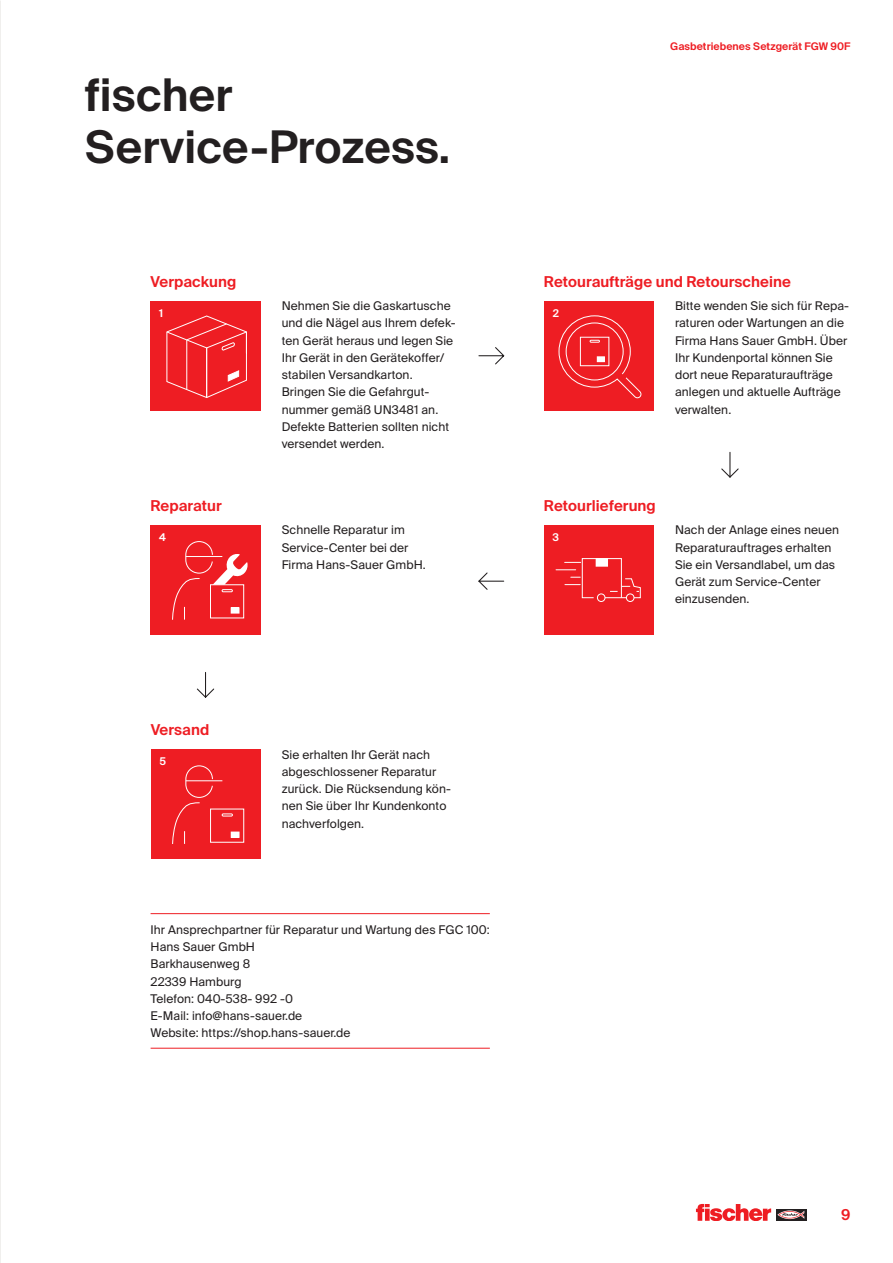
<style>
.page{position:relative;width:893px;height:1263px;background:#fff}
.page>*{position:absolute;margin:0;border:0;box-sizing:border-box;transform-origin:0 0}
.t1{font:600 45px/51.8px "fischerstrong";letter-spacing:.005em;color:#231f20}
.t2{font:600 15px "fischerstrong";letter-spacing:.005em;color:#ee1d23}
.t3{font:12px/17.2px "fischerstrong";letter-spacing:.005em;color:#231f20}
.t4{font:600 10.65px "fischerstrong";color:#fff}
.t5{font:600 10.5px "fischerstrong";letter-spacing:.005em;color:#ee1d23}
</style>
<div class="page">
<svg style="left:776px;top:1209px;width:30px;height:11px"></svg>
<svg style="left:777px;top:1210px;width:27px;height:9px"></svg>
<svg style="left:696px;top:1204px;width:75px;height:16px"></svg>
<div style="left:151px;top:301px;width:109px;height:110px;background:#ee1d23"></div>
<svg style="left:166px;top:315px;width:81px;height:83px"></svg>
<div style="left:544px;top:301px;width:110px;height:110px;background:#ee1d23"></div>
<svg style="left:558px;top:315px;width:84px;height:83px"></svg>
<div style="left:544px;top:525px;width:110px;height:110px;background:#ee1d23"></div>
<div style="left:626px;top:593px;width:8px;height:9px;border:1px solid #fff;border-radius:50%"></div>
<div style="left:597px;top:593px;width:8px;height:9px;border:1px solid #fff;border-radius:50%"></div>
<svg style="left:556px;top:558px;width:85px;height:40px"></svg>
<div style="left:151px;top:525px;width:109px;height:110px;background:#ee1d23"></div>
<svg style="left:172px;top:541px;width:76px;height:79px"></svg>
<div style="left:210px;top:584px;width:34px;height:34px;border:1px solid #fff"></div>
<div style="left:151px;top:749px;width:109px;height:110px;background:#ee1d23"></div>
<div style="left:231px;top:832px;width:8px;height:5px;background:#fff"></div>
<div style="left:231px;top:832px;width:8px;height:6px;border:1px solid #fff"></div>
<svg style="left:222px;top:813px;width:11px;height:3px"></svg>
<div style="left:210px;top:809px;width:34px;height:34px;border:1px solid #fff"></div>
<hr style="left:186px;top:780px;width:36px;height:1px;background:#fff">
<svg style="left:172px;top:765px;width:41px;height:79px"></svg>
<svg style="left:721px;top:452px;width:18px;height:26px"></svg>
<svg style="left:478px;top:347px;width:27px;height:18px"></svg>
<svg style="left:478px;top:572px;width:27px;height:18px"></svg>
<svg style="left:196px;top:672px;width:19px;height:26px"></svg>
<hr style="left:151px;top:913px;width:339px;height:1px;background:#ee1d23">
<hr style="left:151px;top:1048px;width:339px;height:1px;background:#ee1d23">
<h1 class="t1" style="left:85px;top:70px;width:367px">fischer<br>Service-Prozess.</h1>
<p class="t5" style="left:670px;top:41px;width:182px">Gasbetriebenes Setzgerät FGW 90F</p>
<p class="t2" style="left:151px;top:273px;width:87px">Verpackung</p>
<p class="t2" style="left:544px;top:273px;width:248px">Retouraufträge und Retourscheine</p>
<p class="t3" style="left:282px;top:297px;width:175px">Nehmen Sie die Gaskartusche und die Nägel aus Ihrem defek&shy;ten Gerät heraus und legen Sie<br>Ihr Gerät in den Gerätekoffer/ stabilen Versandkarton.<br>Bringen Sie die Gefahrgut&shy;nummer gemäß UN3481 an.<br>Defekte Batterien sollten nicht versendet werden.</p>
<p class="t3" style="left:675px;top:297px;width:175px">Bitte wenden Sie sich für Repa&shy;raturen oder Wartungen an die<br>Firma Hans Sauer GmbH. Über<br>Ihr Kundenportal können Sie dort neue Reparaturaufträge anlegen und aktuelle Aufträge verwalten.</p>
<p class="t4" style="left:159px;top:307px;width:5px">1</p>
<p class="t4" style="left:553px;top:307px;width:8px">2</p>
<p class="t2" style="left:151px;top:497px;width:73px">Reparatur</p>
<p class="t2" style="left:544px;top:497px;width:113px">Retourlieferung</p>
<p class="t3" style="left:282px;top:522px;width:146px">Schnelle Reparatur im<br>Service-Center bei der<br>Firma Hans-Sauer GmbH.</p>
<p class="t4" style="left:159px;top:531px;width:8px">4</p>
<p class="t4" style="left:553px;top:531px;width:8px">3</p>
<p class="t3" style="left:675px;top:522px;width:165px">Nach der Anlage eines neuen<br>Reparaturauftrages erhalten<br>Sie ein Versandlabel, um das<br>Gerät zum Service-Center einzusenden.</p>
<p class="t2" style="left:151px;top:721px;width:60px">Versand</p>
<p class="t4" style="left:159px;top:755px;width:8px">5</p>
<p class="t3" style="left:282px;top:746px;width:171px">Sie erhalten Ihr Gerät nach abgeschlossener Reparatur zurück. Die Rücksendung kön&shy;nen Sie über Ihr Kundenkonto nachverfolgen.</p>
<p class="t3" style="left:151px;top:921px;width:341px">Ihr Ansprechpartner für Reparatur und Wartung des FGC 100:<br>Hans Sauer GmbH<br>Barkhausenweg 8<br>22339 Hamburg<br>Telefon: 040-538- 992 -0<br>E-Mail: info@hans-sauer.de<br>Website: https://shop.hans-sauer.de</p>
<p class="t2" style="left:841px;top:1206px;width:11px">9</p>
</div>
